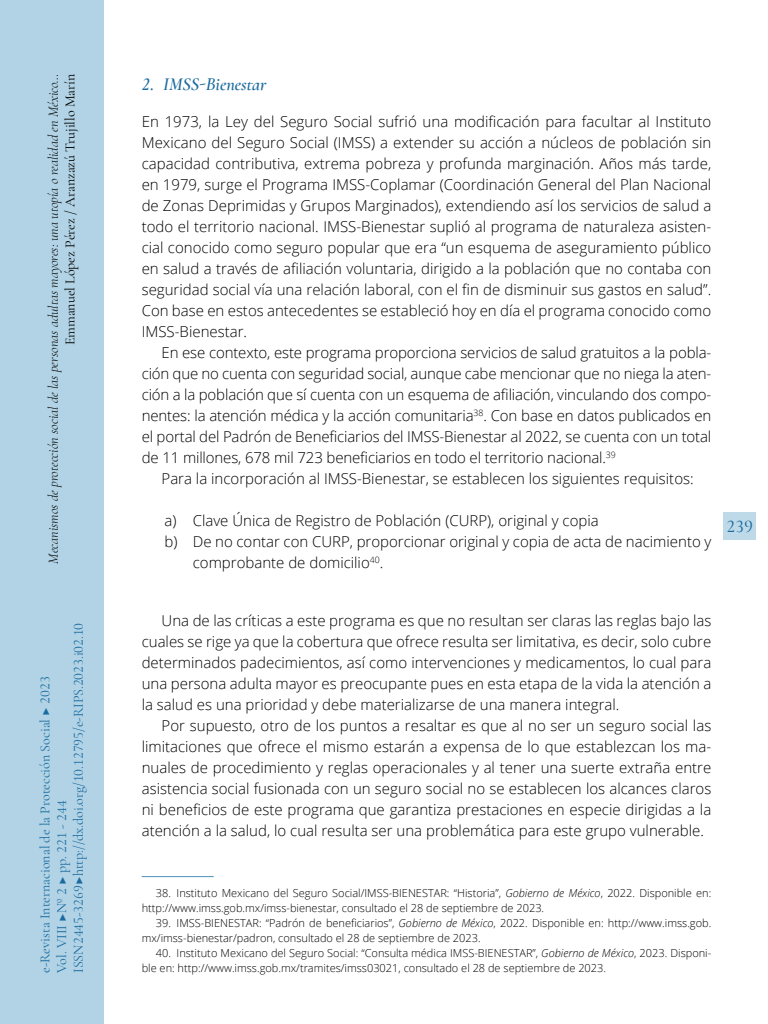
<style>
.page{position:relative;width:768px;height:1024px;background:#fff}
.page>*{position:absolute;margin:0;border:0;box-sizing:border-box;transform-origin:0 0}
._42_Enunciado_1_1_1{font:italic 600 18px "Cormorant Garamond";color:#1b6b9f}
.t1{font:500 18px "Cormorant Garamond";color:#1b6b9f}
._00_bsc{font:300 15px/21px "Open Sans";color:#000;text-align:justify}
._00_bsc_Sin{font:300 15px/21px "Open Sans";color:#000;text-align:justify}
._00_bsc_esp{font:300 15px/21px "Open Sans";color:#000;text-align:justify}
.t2{font:14px/16.8px "Cormorant Garamond";color:#1b6b9f}
.t3{font:italic 300 14px "Cormorant Garamond";color:#000}
.t4{font:14px "Cormorant Garamond";color:#000}
.zz_notas{font:300 11px/15px "Open Sans";color:#000}
.s1{font-style:italic}
</style>
<div class="page">
<hr style="left:142px;top:876px;width:72px;height:1px;background:#4b94b9">
<div style="left:0;top:0;width:103px;height:1024px;background:#b1d3e5"></div>
<div style="left:724px;top:512px;width:32px;height:28px;background:#bedae8"></div>
<p class="t3" style="left:45px;top:564px;width:491px;rotate:-90deg">Mecanismos de protección social de las personas adultas mayores: una utopía o realidad en México…</p>
<p class="t4" style="left:62px;top:345px;width:273px;rotate:-90deg">Emmanuel López Pérez / Aranzazú Trujillo Marín</p>
<p class="t2" style="left:36px;top:973px;width:352px;rotate:-90deg">e-Revista Internacional de la Protección Social ▶ 2023<br>Vol. VIII ▶Nº 2 ▶ pp. 221 - 244<br>ISSN 2445-3269 ▶ http://dx.doi.org/10.12795/e-RIPS.2023.i02.10</p>
<p class="_42_Enunciado_1_1_1" style="left:142px;top:74px;width:126px">2. IMSS-Bienestar</p>
<p class="_00_bsc_Sin" style="left:142px;top:111px;width:571px">En 1973, la Ley del Seguro Social sufrió una modificación para facultar al Instituto Mexicano del Seguro Social (IMSS) a extender su acción a núcleos de población sin capacidad contributiva, extrema pobreza y profunda marginación. Años más tarde, en 1979, surge el Programa IMSS-Coplamar (Coordinación General del Plan Nacional de Zonas Deprimidas y Grupos Marginados), extendiendo así los servicios de salud a todo el territorio nacional. IMSS-Bienestar suplió al programa de naturaleza asisten&shy;cial conocido como seguro popular que era “un esquema de aseguramiento público en salud a través de afiliación voluntaria, dirigido a la población que no contaba con seguridad social vía una relación laboral, con el fin de disminuir sus gastos en salud”.<br>Con base en estos antecedentes se estableció hoy en día el programa conocido como IMSS-Bienestar.</p>
<p class="_00_bsc" style="left:142px;top:342px;width:571px;text-indent:20px">En ese contexto, este programa proporciona servicios de salud gratuitos a la pobla&shy;ción que no cuenta con seguridad social, aunque cabe mencionar que no niega la aten&shy;ción a la población que sí cuenta con un esquema de afiliación, vinculando dos compo&shy;nentes: la atención médica y la acción comunitaria<sup>38</sup>. Con base en datos publicados en el portal del Padrón de Beneficiarios del IMSS-Bienestar al 2022, se cuenta con un total de 11 millones, 678 mil 723 beneficiarios en todo el territorio nacional.<sup>39</sup></p>
<p class="_00_bsc" style="left:162px;top:468px;width:534px">Para la incorporación al IMSS-Bienestar, se establecen los siguientes requisitos:</p>
<p class="_00_bsc_Sin" style="left:164px;top:510px;width:436px">a) Clave Única de Registro de Población (CURP), original y copia</p>
<p class="_00_bsc_Sin" style="left:193px;top:531px;width:520px;text-indent:-28px">b) De no contar con CURP, proporcionar original y copia de acta de nacimiento y comprobante de domicilio<sup>40</sup>.</p>
<p class="t1" style="left:726px;top:515px;width:28px">239</p>
<p class="_00_bsc_esp" style="left:142px;top:610px;width:571px;text-indent:20px">Una de las críticas a este programa es que no resultan ser claras las reglas bajo las cuales se rige ya que la cobertura que ofrece resulta ser limitativa, es decir, solo cubre determinados padecimientos, así como intervenciones y medicamentos, lo cual para una persona adulta mayor es preocupante pues en esta etapa de la vida la atención a la salud es una prioridad y debe materializarse de una manera integral.</p>
<p class="_00_bsc" style="left:142px;top:715px;width:571px;text-indent:20px">Por supuesto, otro de los puntos a resaltar es que al no ser un seguro social las limitaciones que ofrece el mismo estarán a expensa de lo que establezcan los ma&shy;nuales de procedimiento y reglas operacionales y al tener una suerte extraña entre asistencia social fusionada con un seguro social no se establecen los alcances claros ni beneficios de este programa que garantiza prestaciones en especie dirigidas a la atención a la salud, lo cual resulta ser una problemática para este grupo vulnerable.</p>
<p class="zz_notas" style="left:142px;top:885px;width:571px;text-indent:14px">38. Instituto Mexicano del Seguro Social/IMSS-BIENESTAR: “Historia”, <span class="s1">Gobierno de México</span>, 2022. Disponible en: http://www.imss.gob.mx/imss-bienestar, consultado el 28 de septiembre de 2023.</p>
<p class="zz_notas" style="left:142px;top:915px;width:571px;text-indent:14px">39. IMSS-BIENESTAR: “Padrón de beneficiarios”, <span class="s1">Gobierno de México</span>, 2022. Disponible en: http://www.imss.gob. mx/imss-bienestar/padron, consultado el 28 de septiembre de 2023.</p>
<p class="zz_notas" style="left:156px;top:945px;width:557px">40. Instituto Mexicano del Seguro Social: “Consulta médica IMSS-BIENESTAR”, <span class="s1">Gobierno de México</span>, 2023. Disponi-</p>
<p class="zz_notas" style="left:142px;top:960px;width:466px">ble en: http://www.imss.gob.mx/tramites/imss03021, consultado el 28 de septiembre de 2023.</p>
</div>
